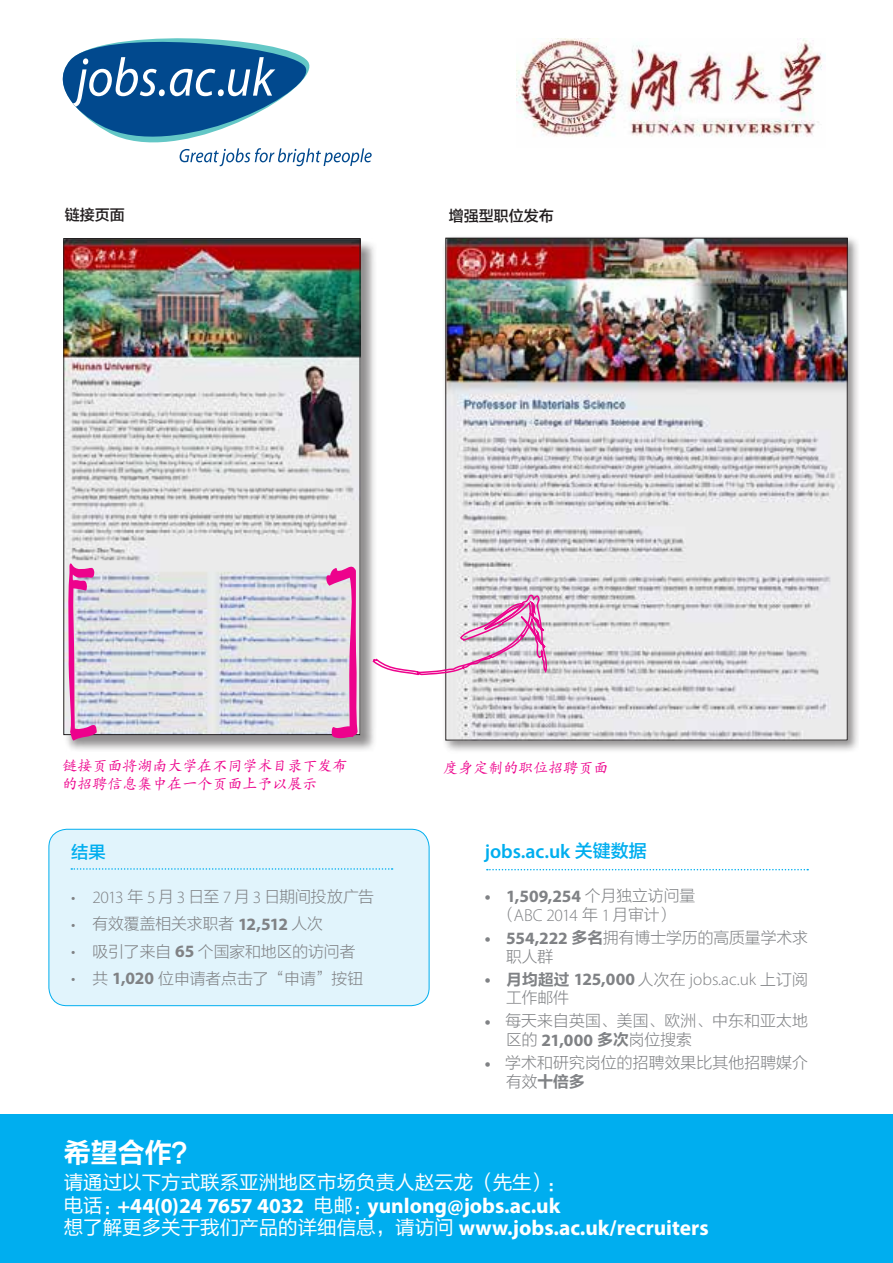
<style>
.page{position:relative;width:893px;height:1263px;background:#fff}
.page>*{position:absolute;margin:0;border:0;box-sizing:border-box;transform-origin:0 0}
.t1{font:27px "WA Lan Ting Hei B GBK";color:#fff}
.t2{font:700 21.45px/22.5px "Myriad Pro";color:#fff}
.t3{font:600 19.8px "Myriad Pro";color:#00aeef}
.t4{font:19.5px "WA Lan Ting Hei";color:#fff}
.t5{font:300 17.4px "Myriad Pro";color:#808285}
.t6{font:17.25px "WA Lan Ting Hei DB GBK";color:#00aeef}
.t7{font:15.75px/18.8px "WA Lan Ting Hei EL GBK";color:#808285}
.t8{font:15.75px "WA Lan Ting Hei B GBK";color:#808285}
.t9{font:15px/18px "DF Kai GB W5";color:#ed028c}
.t10{font:15px "WA Lan Ting Hei DB GBK";color:#231f20}
.s1{font-family:"Myriad Pro";font-weight:300;font-size:17.4px}
.s2{font-family:"Myriad Pro";font-weight:700;font-size:17.4px}
.s3{font-family:"WA Lan Ting Hei DB GBK";font-weight:400;font-size:18px}
.s4{font-family:"WA Lan Ting Hei B GBK"}
.s5{font-weight:700}
.s6{font-family:"WA Lan Ting Hei B GBK";font-weight:400;font-size:15.75px}
.s7{font-family:"WA Lan Ting Hei EL GBK";font-weight:400;font-size:15.75px}
.s8{font-family:"WA Lan Ting Hei EL GBK"}
.s9{font-family:"WA Lan Ting Hei";font-weight:400;font-size:19.5px}
</style>
<div class="page">
<svg style="left:63px;top:38px;width:309px;height:128px"></svg>
<div style="left:0;top:1115px;width:893px;height:148px;background:#00aeef"></div>
<div style="left:49px;top:829px;width:380px;height:177px;background:#e1f4fc;border-radius:18px"></div>
<div style="left:49px;top:829px;width:380px;height:177px;border:1px solid #00aeef;border-radius:18px"></div>
<svg style="left:487px;top:869px;width:321px;height:1px"></svg>
<svg style="left:71px;top:868px;width:322px;height:2px"></svg>
<img style="left:517px;top:39px;width:309px;height:98px">
<div style="left:441px;top:234px;width:419px;height:519px;background:#231f20;opacity:.5"></div>
<img style="left:447px;top:240px;width:399px;height:498px">
<div style="left:64px;top:239px;width:313px;height:513px;background:#231f20;opacity:.5"></div>
<img style="left:65px;top:240px;width:293px;height:493px">
<div style="left:63px;top:238px;width:297px;height:497px;border:1px solid #231f20"></div>
<svg style="left:326px;top:561px;width:32px;height:177px;background:#e1a4cc"></svg>
<svg style="left:68px;top:562px;width:29px;height:179px;background:#d79ec8"></svg>
<svg style="left:371px;top:594px;width:192px;height:82px"></svg>
<p class="t10" style="left:65px;top:207px;width:62px">链接页面</p>
<p class="t10" style="left:449px;top:207px;width:106px">增强型职位发布</p>
<p class="t9" style="left:62px;top:756px;width:288px">链接页面将湖南大学在不同学术目录下发布的招聘信息集中在一个页面上予以展示</p>
<p class="t9" style="left:443px;top:759px;width:168px">度身定制的职位招聘页面</p>
<p class="t6" style="left:71px;top:842px;width:36px">结果</p>
<p class="t7" style="left:71px;top:888px;width:304px"><span class="s1">• 2013</span> 年 <span class="s1">5</span> 月 <span class="s1">3</span> 日至 <span class="s1">7</span> 月 <span class="s1">3</span> 日期间投放广告</p>
<p class="t7" style="left:71px;top:915px;width:253px"><span class="s1">•</span> 有效覆盖相关求职者 <span class="s2">12,512</span> 人次</p>
<p class="t7" style="left:71px;top:942px;width:286px"><span class="s1">•</span> 吸引了来自 <span class="s2">65</span> 个国家和地区的访问者</p>
<p class="t7" style="left:71px;top:969px;width:293px"><span class="s1">•</span> 共 <span class="s2">1,020</span> 位申请者点击了“申请”按钮</p>
<p class="t3" style="left:485px;top:838px;width:164px">jobs.ac.uk <span class="s3">关键数据</span></p>
<p class="t7" style="left:485px;top:887px;width:212px;text-align:center"><span class="s2">• 1,509,254</span> 个月独立访问量（<span class="s1">ABC 2014</span> 年 <span class="s1">1</span>月审计）</p>
<p class="t7" style="left:506px;top:928px;width:303px;text-indent:-21px"><span class="s2">• 554,222</span> <span class="s4">多名</span>拥有博士学历的高质量学术求职人群</p>
<p class="t5" style="left:485px;top:969px;width:325px"><span class="s5">•</span> <span class="s6">月均超过</span> <span class="s5">125,000</span><span class="s7">人次在</span> jobs.ac.uk <span class="s7">上订阅</span></p>
<p class="t7" style="left:506px;top:989px;width:64px">工作邮件</p>
<p class="t7" style="left:506px;top:1012px;width:303px;text-indent:-21px"><span class="s2">•</span> 每天来自英国、美国、欧洲、中东和亚太地区的 <span class="s2">21,000</span> <span class="s4">多次</span>岗位搜索</p>
<p class="t7" style="left:485px;top:1054px;width:325px"><span class="s2">•</span> 学术和研究岗位的招聘效果比其他招聘媒介</p>
<p class="t8" style="left:506px;top:1073px;width:80px"><span class="s8">有效</span>十倍多</p>
<h1 class="t1" style="left:64px;top:1138px;width:136px">希望合作？</h1>
<p class="t4" style="left:64px;top:1172px;width:504px">请通过以下方式联系亚洲地区市场负责人赵云龙（先生）：</p>
<h2 class="t2" style="left:64px;top:1193px;width:646px"><span class="s9">电话：</span>+44(0)24 7657 4032 <span class="s9">电邮：</span>yunlong@jobs.ac.uk<br><span class="s9">想了解更多关于我们产品的详细信息，请访问</span> www.jobs.ac.uk/recruiters</h2>
</div>
